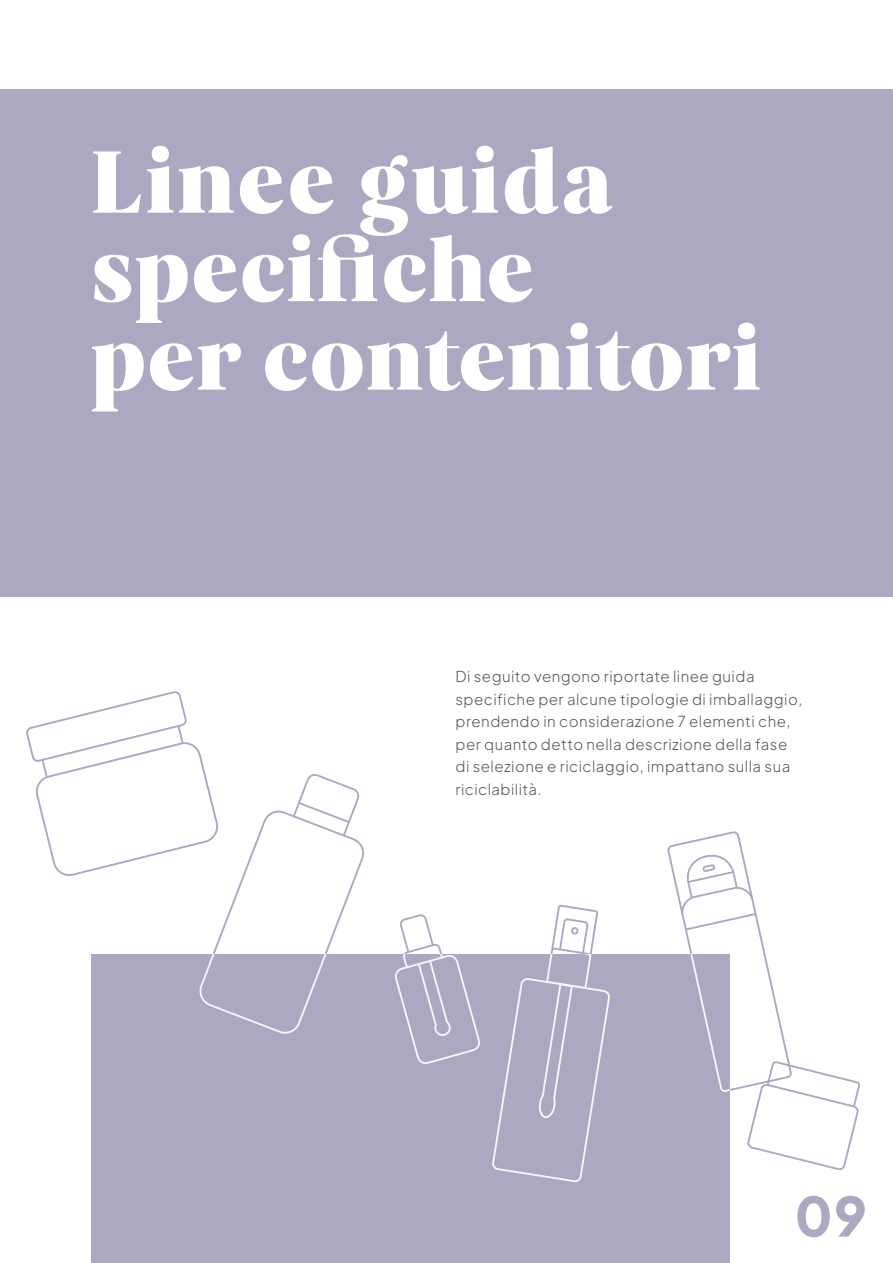
<style>
.page{position:relative;width:893px;height:1263px;background:#fff}
.page>*{position:absolute;margin:0;border:0;box-sizing:border-box;transform-origin:0 0}
.t1{font:90px/88.5px "Carelia Upright";color:#fff}
.t2{font:800 54px "Plus Jakarta Sans";color:#aba8c2}
.t3{font:15px/22.5px "Plus Jakarta Sans";letter-spacing:.03em;color:#575756}
</style>
<div class="page">
<div style="left:0;top:89px;width:893px;height:508px;background:#aba8c2"></div>
<div style="left:91px;top:955px;width:639px;height:308px;background:#aba8c2"></div>
<svg style="left:26px;top:691px;width:340px;height:343px"></svg>
<svg style="left:667px;top:831px;width:193px;height:340px"></svg>
<svg style="left:492px;top:904px;width:118px;height:279px"></svg>
<svg style="left:394px;top:914px;width:87px;height:150px"></svg>
<h1 class="t1" style="left:90px;top:137px;width:673px">Linee guida specifiche<br>per contenitori</h1>
<p class="t3" style="left:455px;top:664px;width:348px">Di seguito vengono riportate linee guida specifiche per alcune tipologie di imballaggio, prendendo in considerazione 7 elementi che, per quanto detto nella descrizione della fase di selezione e riciclaggio, impattano sulla sua riciclabilità.</p>
<h2 class="t2" style="left:795px;top:1167px;width:74px">09</h2>
</div>
